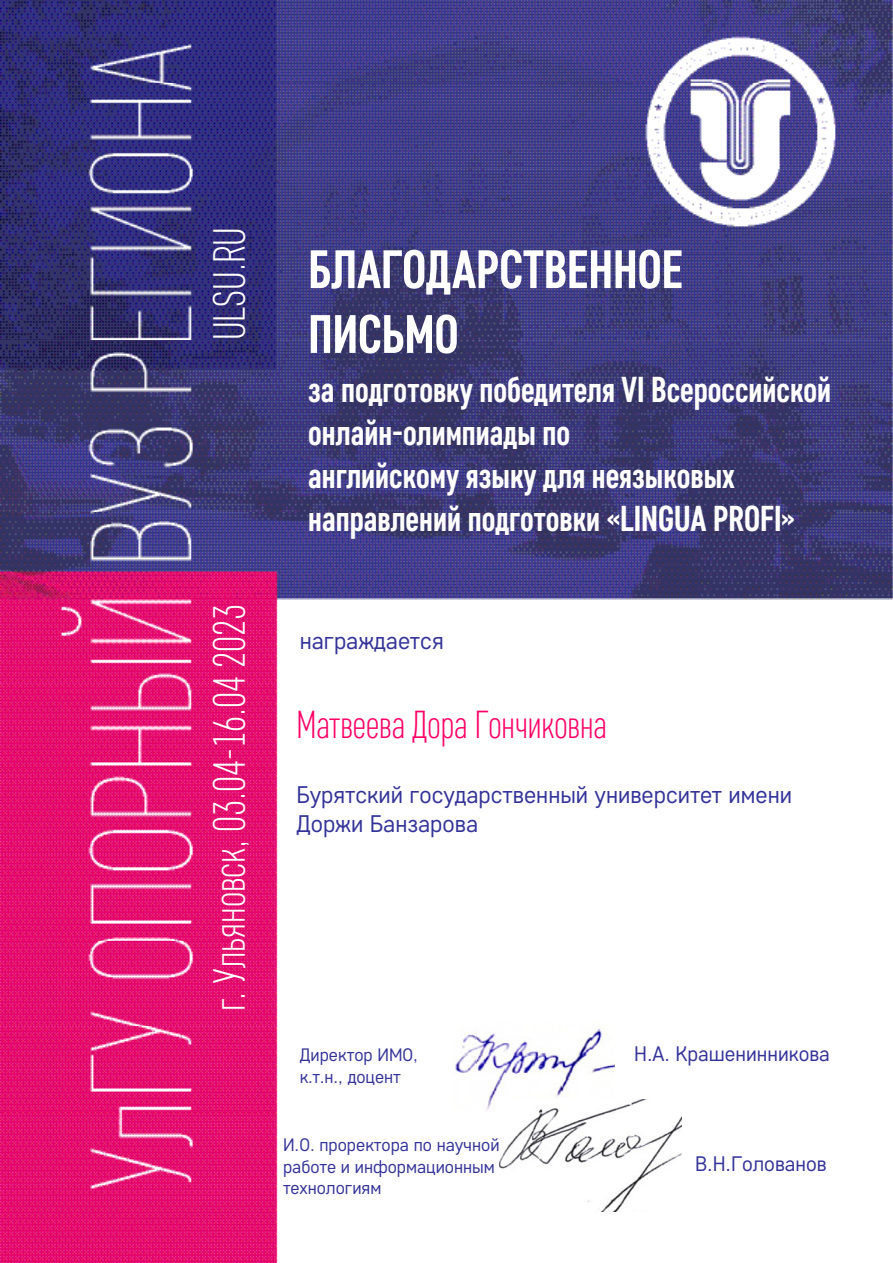
<style>
.page{position:relative;width:893px;height:1263px;background:#fff}
.page>*{position:absolute;margin:0;border:0;box-sizing:border-box;transform-origin:0 0}
.t1{font:700 54px/64.8px "Core Sans D57 Cn";color:#fff}
.t2{font:300 45px "Core Sans D27 Cn";color:#fff}
.t3{font:300 39px "Core Sans D27 Cn";color:#f06}
.t4{font:700 36px/43.2px "Core Sans D57 Cn";color:#fff}
.t5{font:24px/28.8px "Core Sans D35";color:#339}
.t6{font:21px "Core Sans D35";color:#339}
.t7{font:18px/21.6px "Core Sans D35";color:#339}
</style>
<div class="page">
<img style="left:0;top:0;width:893px;height:1263px">
<img style="left:434px;top:1020px;width:181px;height:92px">
<img style="left:500px;top:1100px;width:181px;height:111px">
<p class="t2" style="left:202px;top:340px;width:115px;rotate:-90deg">ULSU.RU</p>
<p class="t2" style="left:202px;top:1011px;width:409px;rotate:-90deg">г. Ульяновск, 03.04-16.04 2023</p>
<h1 class="t1" style="left:308px;top:236px;width:376px">БЛАГОДАРСТВЕННОЕ<br>ПИСЬМО</h1>
<p class="t4" style="left:308px;top:367px;width:524px">за подготовку победителя VI Всероссийской онлайн-олимпиады по<br>английскому языку для неязыковых направлений подготовки «LINGUA PROFI»</p>
<p class="t5" style="left:300px;top:625px;width:145px">награждается</p>
<p class="t3" style="left:296px;top:700px;width:312px">Матвеева Дора Гончиковна</p>
<p class="t5" style="left:296px;top:779px;width:497px">Бурятский государственный университет имени<br>Доржи Банзарова</p>
<p class="t7" style="left:300px;top:1044px;width:120px">Директор ИМО, к.т.н., доцент</p>
<p class="t7" style="left:283px;top:1133px;width:218px">И.О. проректора по научной работе и информационным технологиям</p>
<p class="t6" style="left:634px;top:1040px;width:197px">Н.А. Крашенинникова</p>
<p class="t6" style="left:695px;top:1150px;width:133px">В.Н.Голованов</p>
</div>
